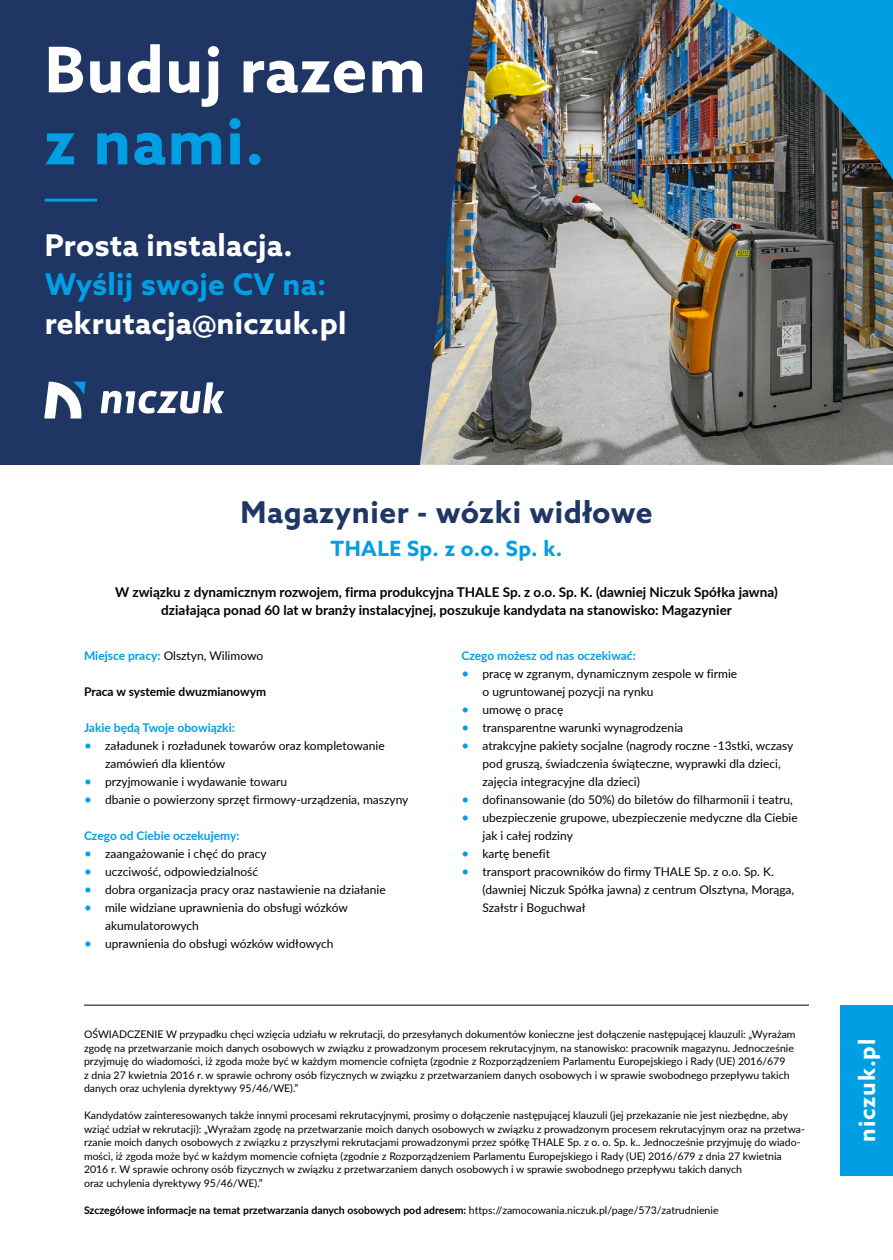
<style>
.page{position:relative;width:893px;height:1260px;background:#fff}
.page>*{position:absolute;margin:0;border:0;box-sizing:border-box;transform-origin:0 0}
.t1{font:700 63px "Azo Sans";letter-spacing:.02em;color:#fff}
.t2{font:700 63px "Azo Sans";color:#009fe3}
.t3{font:700 30px "Azo Sans";letter-spacing:.01em;color:#fff}
.t4{font:700 30px "Azo Sans";letter-spacing:.02em;color:#1f3765}
.t5{font:700 30px "Azo Sans";letter-spacing:.01em;color:#009fe3}
.t6{font:700 22.5px "Azo Sans";letter-spacing:.04em;color:#fff}
.t7{font:700 21px "Azo Sans";letter-spacing:.02em;color:#009fe3}
.t8{font:700 13.5px/18px "Lato";color:#000;text-align:center}
.t9{font:12px/18px "Lato";color:#000}
.t10{font:700 12px "Lato";color:#009fe3}
.t11{font:700 12px "Lato";color:#000}
.t12{font:10.5px/13.5px "Lato";color:#000}
.t13{font:700 10.5px "Lato";color:#000}
.s1{font-weight:700;color:#009fe3}
.s2{font-size:13.5px;color:#009fe3}
.s3{font-weight:400}
</style>
<div class="page">
<img style="left:0;top:0;width:892px;height:465px">
<svg style="left:44px;top:382px;width:42px;height:37px"></svg>
<svg style="left:101px;top:382px;width:123px;height:32px"></svg>
<img style="left:712px;top:0;width:180px;height:180px">
<div style="left:840px;top:1005px;width:52px;height:171px;background:#009fe3"></div>
<hr style="left:45px;top:199px;width:52px;height:3px;background:#009fe3">
<hr style="left:84px;top:1005px;width:724px;height:1px;background:#000">
<h1 class="t1" style="left:45px;top:28px;width:383px">Buduj razem</h1>
<h1 class="t2" style="left:45px;top:100px;width:221px">z nami.</h1>
<h2 class="t3" style="left:45px;top:225px;width:249px">Prosta instalacja.</h2>
<h2 class="t5" style="left:45px;top:264px;width:283px">Wyślij swoje CV na:</h2>
<h2 class="t3" style="left:45px;top:303px;width:303px">rekrutacja@niczuk.pl</h2>
<h2 class="t4" style="left:240px;top:493px;width:413px">Magazynier - wózki widłowe</h2>
<h3 class="t7" style="left:330px;top:535px;width:233px">THALE Sp. z o.o. Sp. k.</h3>
<p class="t8" style="left:115px;top:582px;width:664px">W związku z dynamicznym rozwojem, firma produkcyjna THALE Sp. z o.o. Sp. K. (dawniej Niczuk Spółka jawna) działająca ponad 60 lat w branży instalacyjnej, poszukuje kandydata na stanowisko: Magazynier</p>
<p class="t9" style="left:84px;top:646px;width:181px"><span class="s1">Miejsce pracy:</span> Olsztyn, Wilimowo</p>
<p class="t11" style="left:84px;top:683px;width:184px">Praca w systemie dwuzmianowym</p>
<p class="t10" style="left:84px;top:719px;width:152px">Jakie będą Twoje obowiązki:</p>
<p class="t9" style="left:105px;top:736px;width:281px;text-indent:-21px"><span class="s2">•</span> załadunek i rozładunek towarów oraz kompletowanie zamówień dla klientów</p>
<p class="t9" style="left:84px;top:772px;width:204px"><span class="s2">•</span> przyjmowanie i wydawanie towaru</p>
<p class="t9" style="left:84px;top:790px;width:326px"><span class="s2">•</span> dbanie o powierzony sprzęt firmowy-urządzenia, maszyny</p>
<p class="t10" style="left:84px;top:827px;width:157px">Czego od Ciebie oczekujemy:</p>
<p class="t9" style="left:84px;top:844px;width:184px"><span class="s2">•</span> zaangażowanie i chęć do pracy</p>
<p class="t9" style="left:84px;top:862px;width:176px"><span class="s2">•</span> uczciwość, odpowiedzialność</p>
<p class="t9" style="left:84px;top:880px;width:303px"><span class="s2">•</span> dobra organizacja pracy oraz nastawienie na działanie</p>
<p class="t9" style="left:105px;top:898px;width:244px;text-indent:-21px"><span class="s2">•</span> mile widziane uprawnienia do obsługi wózków akumulatorowych</p>
<p class="t9" style="left:84px;top:934px;width:251px"><span class="s2">•</span> uprawnienia do obsługi wózków widłowych</p>
<p class="t10" style="left:461px;top:647px;width:176px">Czego możesz od nas oczekiwać:</p>
<p class="t9" style="left:482px;top:664px;width:256px;text-indent:-21px"><span class="s2">•</span> pracę w zgranym, dynamicznym zespole w firmie o ugruntowanej pozycji na rynku</p>
<p class="t9" style="left:461px;top:700px;width:103px"><span class="s2">•</span> umowę o pracę</p>
<p class="t9" style="left:461px;top:718px;width:223px"><span class="s2">•</span> transparentne warunki wynagrodzenia</p>
<p class="t9" style="left:482px;top:736px;width:312px;text-indent:-21px"><span class="s2">•</span> atrakcyjne pakiety socjalne (nagrody roczne -13stki, wczasy pod gruszą, świadczenia świąteczne, wyprawki dla dzieci, zajęcia integracyjne dla dzieci)</p>
<p class="t9" style="left:461px;top:790px;width:333px"><span class="s2">•</span> dofinansowanie (do 50%) do biletów do filharmonii i teatru,</p>
<p class="t9" style="left:482px;top:808px;width:317px;text-indent:-21px"><span class="s2">•</span> ubezpieczenie grupowe, ubezpieczenie medyczne dla Ciebie jak i całej rodziny</p>
<p class="t9" style="left:461px;top:844px;width:90px"><span class="s2">•</span> kartę benefit</p>
<p class="t9" style="left:482px;top:862px;width:313px;text-indent:-21px"><span class="s2">•</span> transport pracowników do firmy THALE Sp. z o.o. Sp. K. (dawniej Niczuk Spółka jawna) z centrum Olsztyna, Morąga,<br>Szałstr i Boguchwał</p>
<p class="t12" style="left:84px;top:1027px;width:713px">OŚWIADCZENIE W przypadku chęci wzięcia udziału w rekrutacji, do przesyłanych dokumentów konieczne jest dołączenie następującej klauzuli: „Wyrażam zgodę na przetwarzanie moich danych osobowych w związku z prowadzonym procesem rekrutacyjnym, na stanowisko: pracownik magazynu. Jednocześnie przyjmuję do wiadomości, iż zgoda może być w każdym momencie cofnięta (zgodnie z Rozporządzeniem Parlamentu Europejskiego i Rady (UE) 2016/679<br>z dnia 27 kwietnia 2016 r. w sprawie ochrony osób fizycznych w związku z przetwarzaniem danych osobowych i w sprawie swobodnego przepływu takich danych oraz uchylenia dyrektywy 95/46/WE).”</p>
<p class="t12" style="left:84px;top:1108px;width:722px">Kandydatów zainteresowanych także innymi procesami rekrutacyjnymi, prosimy o dołączenie następującej klauzuli (jej przekazanie nie jest niezbędne, aby wziąć udział w rekrutacji): „Wyrażam zgodę na przetwarzanie moich danych osobowych w związku z prowadzonym procesem rekrutacyjnym oraz na przetwa&shy;rzanie moich danych osobowych z związku z przyszłymi rekrutacjami prowadzonymi przez spółkę THALE Sp. z o. o. Sp. k.. Jednocześnie przyjmuję do wiado&shy;mości, iż zgoda może być w każdym momencie cofnięta (zgodnie z Rozporządzeniem Parlamentu Europejskiego i Rady (UE) 2016/679 z dnia 27 kwietnia 2016 r. W sprawie ochrony osób fizycznych w związku z przetwarzaniem danych osobowych i w sprawie swobodnego przepływu takich danych<br>oraz uchylenia dyrektywy 95/46/WE).”</p>
<p class="t13" style="left:84px;top:1202px;width:636px">Szczegółowe informacje na temat przetwarzania danych osobowych pod adresem: <span class="s3">https://zamocowania.niczuk.pl/page/573/zatrudnienie</span></p>
<h3 class="t6" style="left:852px;top:1142px;width:104px;rotate:-90deg">niczuk.pl</h3>
</div>
